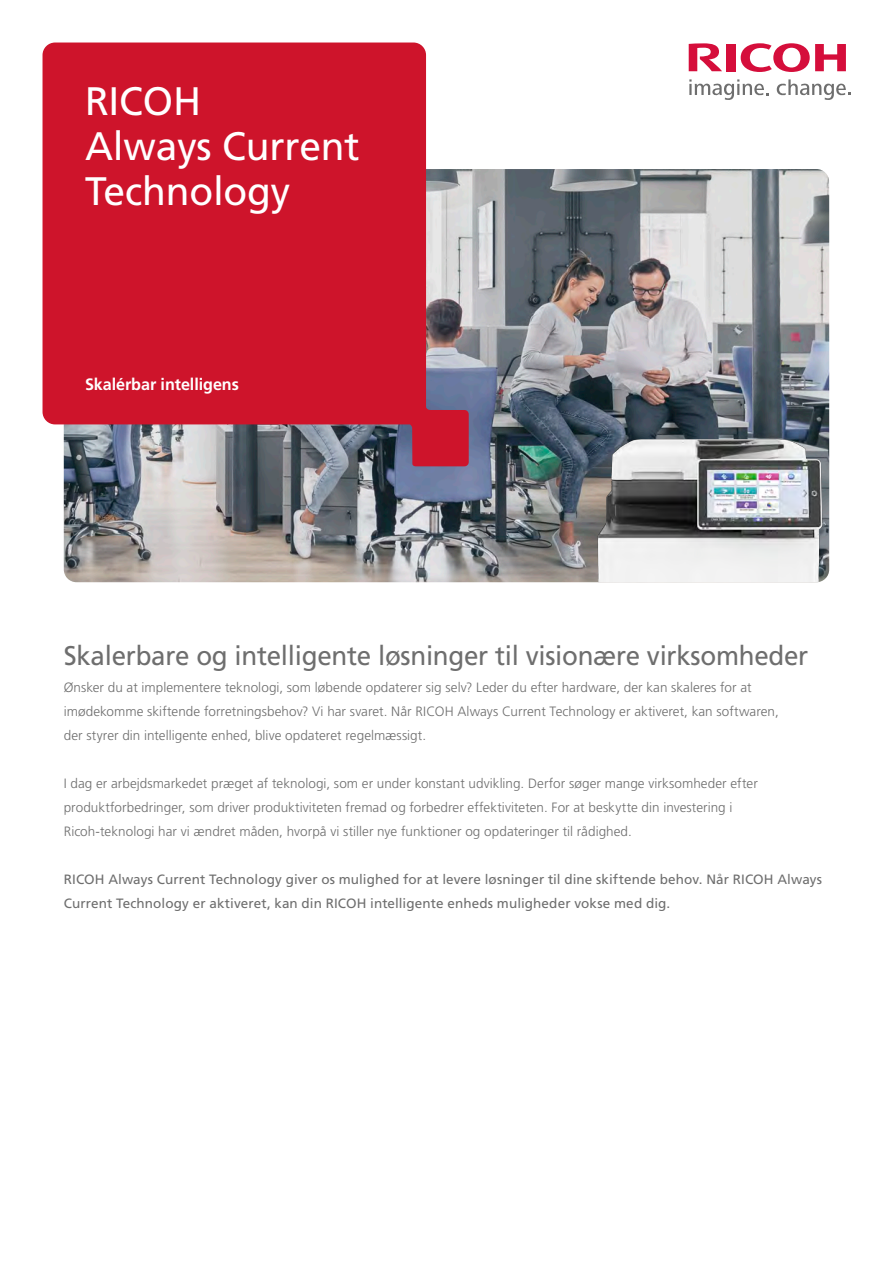
<style>
.page{position:relative;width:893px;height:1263px;background:#fff}
.page>*{position:absolute;margin:0;border:0;box-sizing:border-box;transform-origin:0 0}
.t1{font:39.75px/45px "Frutiger LT Pro";letter-spacing:-.005em;color:#fff}
.t2{font:27px "Frutiger LT Pro";letter-spacing:-.01em;color:#6e6e6e;scale:.96 1}
.t3{font:700 16.5px "Frutiger LT Std";letter-spacing:-.005em;color:#fff}
.t4{font:300 13.5px/24px "Frutiger LT Pro";letter-spacing:.005em;color:#6e6e6e}
.t5{font:13.5px/24px "Frutiger LT Pro";letter-spacing:.005em;color:#6e6e6e}
</style>
<div class="page">
<img style="left:64px;top:169px;width:765px;height:413px">
<svg style="left:43px;top:43px;width:426px;height:423px;background:#c62d41"></svg>
<svg style="left:741px;top:43px;width:105px;height:29px"></svg>
<div style="left:726px;top:44px;width:9px;height:27px;background:#d50e3b"></div>
<svg style="left:689px;top:43px;width:33px;height:28px"></svg>
<svg style="left:689px;top:79px;width:80px;height:21px"></svg>
<svg style="left:777px;top:79px;width:73px;height:21px"></svg>
<img style="left:593px;top:435px;width:233px;height:147px">
<p class="t1" style="left:85px;top:79px;width:118px">RICOH</p>
<p class="t1" style="left:85px;top:124px;width:276px">Always Current<br>Technology</p>
<p class="t3" style="left:85px;top:374px;width:155px">Skalérbar intelligens</p>
<p class="t2" style="left:64px;top:639px;width:777px">Skalerbare og intelligente løsninger til visionære virksomheder</p>
<p class="t4" style="left:64px;top:675px;width:716px">Ønsker du at implementere teknologi, som løbende opdaterer sig selv? Leder du efter hardware, der kan skaleres for at imødekomme skiftende forretningsbehov? Vi har svaret. Når RICOH Always Current Technology er aktiveret, kan softwaren, der styrer din intelligente enhed, blive opdateret regelmæssigt.</p>
<p class="t4" style="left:64px;top:771px;width:696px">I dag er arbejdsmarkedet præget af teknologi, som er under konstant udvikling. Derfor søger mange virksomheder efter produktforbedringer, som driver produktiviteten fremad og forbedrer effektiviteten. For at beskytte din investering i<br>Ricoh-teknologi har vi ændret måden, hvorpå vi stiller nye funktioner og opdateringer til rådighed.</p>
<p class="t5" style="left:64px;top:867px;width:760px">RICOH Always Current Technology giver os mulighed for at levere løsninger til dine skiftende behov. Når RICOH Always<br>Current Technology er aktiveret, kan din RICOH intelligente enheds muligheder vokse med dig.</p>
</div>
